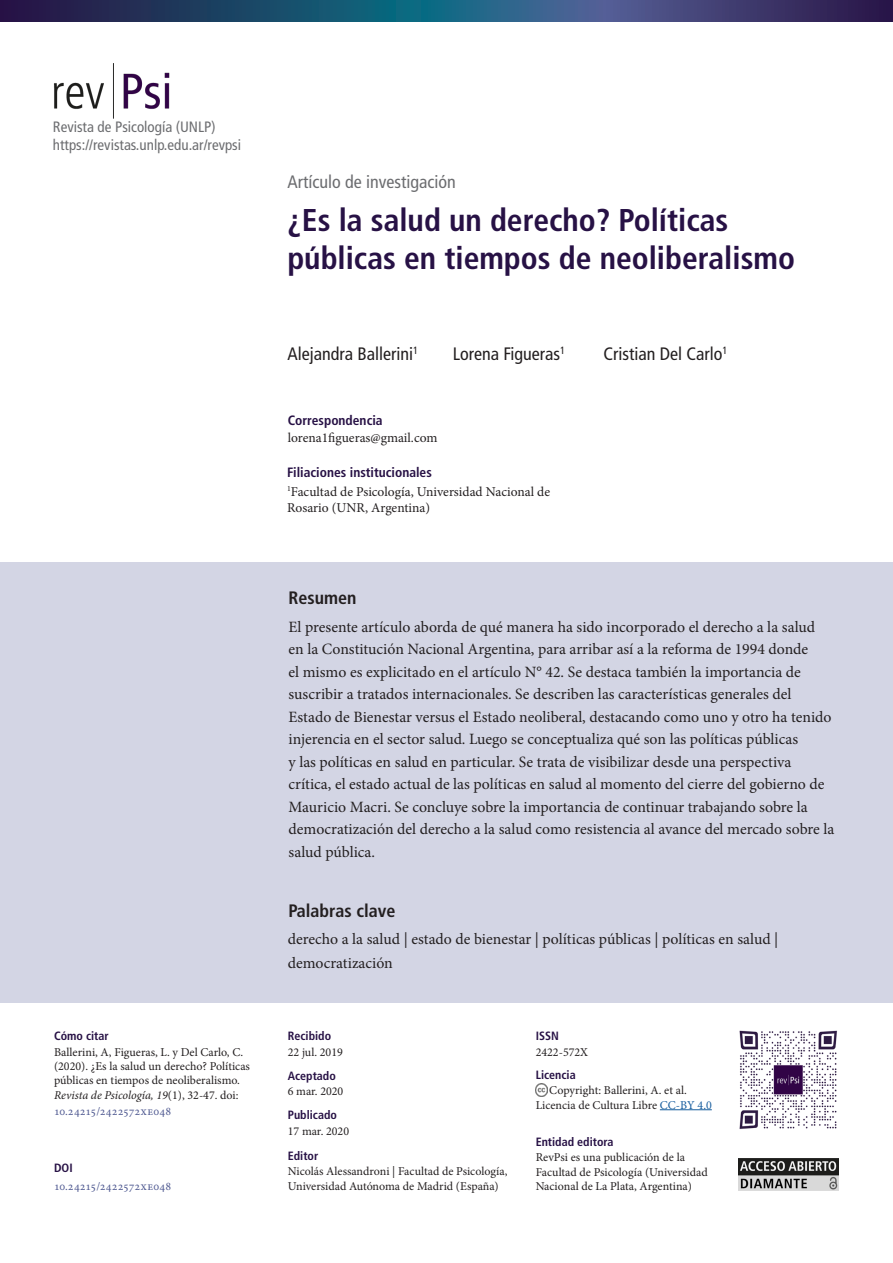
<style>
.page{position:relative;width:893px;height:1263px;background:#fff}
.page>*{position:absolute;margin:0;border:0;box-sizing:border-box;transform-origin:0 0}
.t1{font:700 condensed 31.5px/37.8px "Frutiger LT Com";color:#271145}
.t2{font:condensed 18px "Frutiger";color:#231f20}
.t3{font:condensed 18px "Frutiger";color:#6c6d70}
.t4{font:700 condensed 18px "Frutiger LT Com";color:#231f20}
.Resumen{font:15.75px/22.5px "Minion Pro";letter-spacing:-.005em;color:#231f20}
.t5{font:condensed 15px "Frutiger";color:#6c6d70}
.t6{font:13.5px/16.2px "Minion Pro";letter-spacing:-.005em;color:#231f20}
.t7{font:700 condensed 13.5px "Frutiger LT Com";color:#271145}
.t8{font:12px/14.4px "Minion Pro";color:#231f20}
.t9{font:700 condensed 12px "Frutiger LT Com";color:#271145}
.t10{font:12px "Minion Pro";letter-spacing:.01em;color:#515b92}
.s1{font-style:italic}
.s2{color:#175d9e}
</style>
<div class="page">
<svg style="left:0;top:0;width:893px;height:21px;background:#2a446e"></svg>
<img style="left:53px;top:63px;width:117px;height:56px">
<div style="left:0;top:562px;width:893px;height:440px;background:#d3d5e4"></div>
<img style="left:739px;top:1158px;width:100px;height:33px">
<hr style="left:660px;top:1109px;width:52px;height:1px;background:#175d9e">
<svg style="left:536px;top:1084px;width:12px;height:12px"></svg>
<img style="left:739px;top:1030px;width:99px;height:99px">
<p class="t5" style="left:53px;top:118px;width:164px">Revista de Psicología (UNLP)</p>
<p class="t5" style="left:53px;top:136px;width:190px">https://revistas.unlp.edu.ar/revpsi</p>
<p class="t9" style="left:54px;top:1029px;width:56px">Cómo citar</p>
<p class="t8" style="left:54px;top:1045px;width:198px">Ballerini, A, Figueras, L. y Del Carlo, C. (2020). ¿Es la salud un derecho? Políticas públicas en tiempos de neoliberalismo.<br><span class="s1">Revista de Psicología, 19</span>(1), 32-47. doi:</p>
<p class="t10" style="left:54px;top:1103px;width:119px">10.24215/2422572Xe048</p>
<p class="t9" style="left:54px;top:1161px;width:20px">DOI</p>
<p class="t10" style="left:54px;top:1178px;width:119px">10.24215/2422572Xe048</p>
<p class="t3" style="left:287px;top:171px;width:170px">Artículo de investigación</p>
<p class="t1" style="left:287px;top:201px;width:509px">¿Es la salud un derecho? Políticas públicas en tiempos de neoliberalismo</p>
<p class="t2" style="left:287px;top:344px;width:132px">Alejandra Ballerini<sup>1</sup></p>
<p class="t2" style="left:453px;top:344px;width:114px">Lorena Figueras<sup>1</sup></p>
<p class="t2" style="left:603px;top:344px;width:125px">Cristian Del Carlo<sup>1</sup></p>
<p class="t7" style="left:288px;top:412px;width:96px">Correspondencia</p>
<p class="t6" style="left:288px;top:430px;width:151px">lorena1figueras@gmail.com</p>
<p class="t7" style="left:287px;top:464px;width:146px">Filiaciones institucionales</p>
<p class="t6" style="left:287px;top:484px;width:265px"><sup>1</sup>Facultad de Psicología, Universidad Nacional de<br>Rosario (UNR, Argentina)</p>
<p class="t4" style="left:289px;top:587px;width:70px">Resumen</p>
<p class="Resumen" style="left:289px;top:616px;width:547px">El presente artículo aborda de qué manera ha sido incorporado el derecho a la salud<br>en la Constitución Nacional Argentina, para arribar así a la reforma de 1994 donde<br>el mismo es explicitado en el artículo N° 42. Se destaca también la importancia de suscribir a tratados internacionales. Se describen las características generales del Estado de Bienestar versus el Estado neoliberal, destacando como uno y otro ha tenido injerencia en el sector salud. Luego se conceptualiza qué son las políticas públicas<br>y las políticas en salud en particular. Se trata de visibilizar desde una perspectiva crítica, el estado actual de las políticas en salud al momento del cierre del gobierno de Mauricio Macri. Se concluye sobre la importancia de continuar trabajando sobre la democratización del derecho a la salud como resistencia al avance del mercado sobre la salud pública.</p>
<p class="t4" style="left:289px;top:899px;width:108px">Palabras clave</p>
<p class="Resumen" style="left:288px;top:928px;width:492px;line-height:23.7px">derecho a la salud | estado de bienestar | políticas públicas | políticas en salud | democratización</p>
<p class="t9" style="left:288px;top:1029px;width:45px">Recibido</p>
<p class="t8" style="left:288px;top:1045px;width:57px">22 jul. 2019</p>
<p class="t9" style="left:288px;top:1068px;width:49px">Aceptado</p>
<p class="t8" style="left:288px;top:1084px;width:57px">6 mar. 2020</p>
<p class="t9" style="left:288px;top:1108px;width:51px">Publicado</p>
<p class="t8" style="left:288px;top:1124px;width:63px">17 mar. 2020</p>
<p class="t9" style="left:288px;top:1148px;width:32px">Editor</p>
<p class="t8" style="left:288px;top:1164px;width:221px">Nicolás Alessandroni | Facultad de Psicología,<br>Universidad Autónoma de Madrid (España)</p>
<p class="t9" style="left:536px;top:1029px;width:25px">ISSN</p>
<p class="t8" style="left:536px;top:1045px;width:53px">2422-572X</p>
<p class="t9" style="left:536px;top:1067px;width:42px">Licencia</p>
<p class="t8" style="left:536px;top:1083px;width:178px;text-indent:14px">Copyright: Ballerini, A. et al.<br>Licencia de Cultura Libre <span class="s2">CC-BY 4.0</span></p>
<p class="t9" style="left:536px;top:1135px;width:79px">Entidad editora</p>
<p class="t8" style="left:536px;top:1150px;width:174px">RevPsi es una publicación de la<br>Facultad de Psicología (Universidad<br>Nacional de La Plata, Argentina)</p>
</div>
